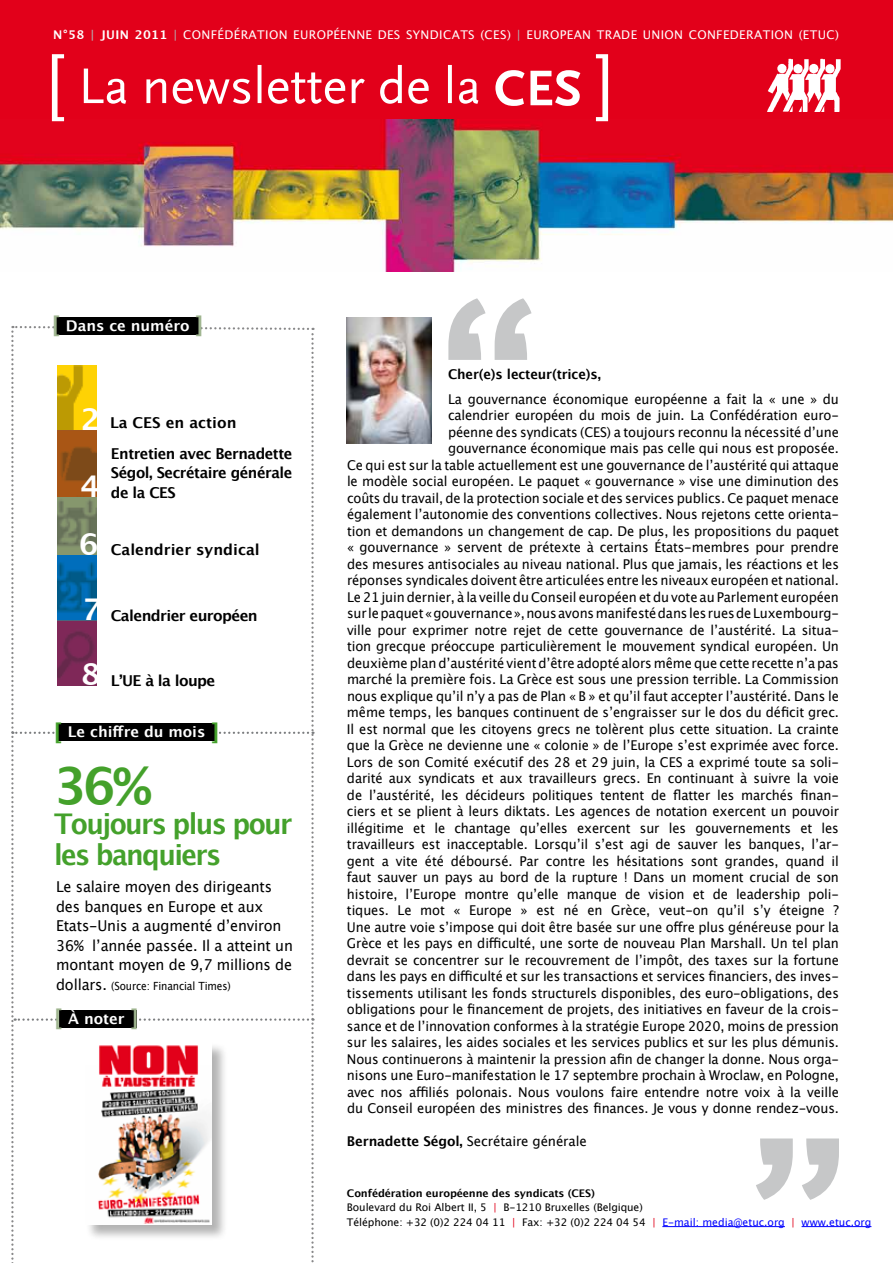
<style>
.page{position:relative;width:893px;height:1263px;background:#fff}
.page>*{position:absolute;margin:0;border:0;box-sizing:border-box;transform-origin:0 0}
.t1{font:700 52.5px "Lucida Grande";color:#44a12b;scale:.94 1}
.t2{font:700 29.85px "Lucida Grande";color:#fff}
.t3{font:700 28.5px/31.5px "Lucida Grande";letter-spacing:-.06em;color:#44a12b;scale:.94 1}
.t4{font:15px/19.5px "Lucida Grande";letter-spacing:-.01em;color:#000;scale:.96 1}
.t5{font:700 15px/30.2px "Lucida Grande";letter-spacing:-.03em;color:#000}
.t6{font:700 15px "Lucida Grande";color:#000}
.t7{font:700 14.85px "Lucida Grande";color:#fff}
.t8{font:13.5px/16.5px "Lucida Grande";letter-spacing:-.01em;color:#000;text-align:right;scale:.96 1}
.t9{font:13.5px "Lucida Grande";letter-spacing:-.01em;color:#000}
.t10{font:700 13.5px "Lucida Grande";letter-spacing:-.01em;color:#000;scale:.96 1}
.t11{font:12px "Lucida Grande";letter-spacing:.03em;color:#fff}
.t12{font:11.25px "Lucida Grande";letter-spacing:-.01em;color:#000;scale:.9 1}
.t13{font:10.5px/13.5px "Lucida Grande";letter-spacing:-.01em;color:#000}
.s1{font-weight:700}
.s2{font-weight:700;color:#b2b4b6}
.s3{color:#b2b4b6}
.s4{font-size:22.95px;color:#9fb58f}
.s5{font-size:22.95px;color:#44a12b}
.s6{font-size:15px}
.s7{color:#e2001a}
.s8{color:#00f}
</style>
<div class="page">
<div style="left:0;top:1px;width:893px;height:181px;background:#e2001a"></div>
<img style="left:0;top:119px;width:893px;height:152px">
<svg style="left:11px;top:326px;width:303px;height:937px"></svg>
<img style="left:767px;top:58px;width:74px;height:54px">
<svg style="left:52px;top:54px;width:12px;height:67px"></svg>
<svg style="left:84px;top:65px;width:496px;height:41px"></svg>
<svg style="left:596px;top:54px;width:12px;height:67px"></svg>
<div style="left:56px;top:317px;width:143px;height:18px;background:#000"></div>
<div style="left:58px;top:724px;width:158px;height:17px;background:#000"></div>
<div style="left:59px;top:1010px;width:77px;height:18px;background:#000"></div>
<hr style="left:662px;top:1226px;width:123px;height:1px;background:#00f">
<hr style="left:802px;top:1226px;width:69px;height:1px;background:#00f">
<img style="left:57px;top:496px;width:39px;height:190px">
<svg style="left:756px;top:1138px;width:83px;height:62px"></svg>
<svg style="left:448px;top:298px;width:83px;height:62px"></svg>
<img style="left:347px;top:318px;width:84px;height:125px">
<img style="left:57px;top:431px;width:39px;height:65px">
<div style="left:86px;top:1042px;width:142px;height:199px;background:#000;opacity:.3"></div>
<img style="left:85px;top:1042px;width:126px;height:182px">
<p class="t11" style="left:53px;top:28px;width:758px"><span class="s1">N°58</span> <span class="s2">|</span> <span class="s1">juin 2011</span> <span class="s3">|</span> Confédération européenne des syndicats (CES) <span class="s3">|</span> European Trade U nion Confederation (ETU</p>
<p class="t11" style="left:826px;top:28px;width:14px">C)</p>
<p class="t7" style="left:52px;top:317px;width:154px"><span class="s4">[</span> Dans ce numéro <span class="s4">]</span></p>
<h2 class="t2" style="left:81px;top:403px;width:21px">2</h2>
<h2 class="t2" style="left:80px;top:469px;width:21px">4</h2>
<p class="t5" style="left:110px;top:408px;width:184px">La CES en action<br>Entretien avec Bernadette</p>
<p class="t5" style="left:111px;top:463px;width:183px;line-height:19.5px">Ségol, Secrétaire générale de la CES</p>
<h2 class="t2" style="left:79px;top:528px;width:21px">6</h2>
<h2 class="t2" style="left:81px;top:536px;width:21px">3</h2>
<p class="t6" style="left:111px;top:541px;width:150px">Calendrier syndical</p>
<h2 class="t2" style="left:82px;top:592px;width:21px">7</h2>
<p class="t5" style="left:111px;top:601px;width:148px">Calendrier européen</p>
<h2 class="t2" style="left:81px;top:657px;width:21px">8</h2>
<p class="t5" style="left:111px;top:665px;width:106px">L’ue à la loupe</p>
<p class="t7" style="left:54px;top:723px;width:168px"><span class="s5">[</span> Le chiffre du mois <span class="s5">]</span></p>
<h1 class="t1" style="left:54px;top:756px;width:106px">36%</h1>
<h3 class="t3" style="left:54px;top:808px;width:255px">Toujours plus pour les banquiers</h3>
<p class="t4" style="left:56px;top:877px;width:248px">Le salaire moyen des dirigeants des banques en Europe et aux<br>Etats-U nis a augmenté d’environ<br>36% l’année passée. I l a atteint un montant moyen de 9,7 millions de</p>
<p class="t12" style="left:56px;top:979px;width:196px"><span class="s6">dollars.</span> (Source: Financial Times)</p>
<p class="t7" style="left:54px;top:1010px;width:86px"><span class="s4">[</span> À noter <span class="s4">]</span></p>
<p class="t10" style="left:448px;top:366px;width:161px">Cher(e)s lecteur(trice)s,</p>
<p class="t8" style="left:347px;top:391px;width:514px">La gouvernance économique européenne a fait la « une » du<br>calendrier européen du mois de juin. La Confédération euro-<br>péenne des syndicats (CES) a toujours reconnu la nécessité d’une<br>gouvernance économique mais pas celle qui nous est proposée.<br>Ce qui est sur la table actuellement est une gouvernance de l’austérité qui attaque le modèle social européen. Le paquet « gouvernance » vise une diminution des coûts du travail, de la protection sociale et des services publics. Ce paquet menace également l’autonomie des conventions collectives. Nous rejetons cette orienta&shy;tion et demandons un changement de cap. De plus, les propositions du paquet « gouvernance » servent de prétexte à certains États-membres pour prendre des mesures antisociales au niveau national. Plus que jamais, les réactions et les réponses syndicales doivent être articulées entre les niveaux européen et national.<br>Le 21 juin dernier, à la veille du Conseil européen et du vote au Parlement européen sur le paquet « gouvernance », nous avons manifesté dans les rues de Luxembourg&shy;ville pour exprimer notre rejet de cette gouvernance de l’austérité. La situa&shy;tion grecque préoccupe particulièrement le mouvement syndical européen. U n deuxième plan d’austérité vient d’être adopté alors même que cette recette n’a pas marché la première fois. La Grèce est sous une pression terrible. La Commission nous explique qu’il n’y a pas de Plan « B » et qu’il faut accepter l’austérité. Dans le même temps, les banques continuent de s’engraisser sur le dos du déficit grec.<br>I l est normal que les citoyens grecs ne tolèrent plus cette situation. La crainte que la Grèce ne devienne une « colonie » de l’Europe s’est exprimée avec force.<br>Lors de son Comité exécutif des 28 et 29 juin, la CES a exprimé toute sa soli&shy;darité aux syndicats et aux travailleurs grecs. En continuant à suivre la voie de l’austérité, les décideurs politiques tentent de flatter les marchés finan&shy;ciers et se plient à leurs diktats. Les agences de notation exercent un pouvoir illégitime et le chantage qu’elles exercent sur les gouvernements et les travailleurs est inacceptable. Lorsqu’il s’est agi de sauver les banques, l’ar&shy;gent a vite été déboursé. Par contre les hésitations sont grandes, quand il faut sauver un pays au bord de la rupture ! Dans un moment crucial de son histoire, l’Europe montre qu’elle manque de vision et de leadership poli&shy;tiques. Le mot « Europe » est né en Grèce, veut-on qu’il s’y éteigne ?<br>U ne autre voie s’impose qui doit être basée sur une offre plus généreuse pour la Grèce et les pays en difficulté, une sorte de nouveau Plan Marshall. U n tel plan devrait se concentrer sur le recouvrement de l’impôt, des taxes sur la fortune dans les pays en difficulté et sur les transactions et services financiers, des inves&shy;tissements utilisant les fonds structurels disponibles, des euro-obligations, des obligations pour le financement de projets, des initiatives en faveur de la crois&shy;sance et de l’innovation conformes à la stratégie Europe 2020, moins de pression sur les salaires, les aides sociales et les services publics et sur les plus démunis.<br>Nous continuerons à maintenir la pression afin de changer la donne. Nous orga&shy;nisons une Euro-manifestation le 17 septembre prochain à Wroclaw, en Pologne, avec nos affiliés polonais. Nous voulons faire entendre notre voix à la veille du Conseil européen des ministres des finances. Je vous y donne rendez-vous.</p>
<p class="t9" style="left:347px;top:1134px;width:241px"><span class="s1">Bernadette Ségol,</span> Secrétaire générale</p>
<p class="t13" style="left:347px;top:1187px;width:297px"><span class="s1">Confédération européenne des syndicats (CES)<br></span>Boulevard du Roi Albert II , 5 <span class="s7">|</span> B-1210 Bruxelles (Belgique)</p>
<p class="t13" style="left:347px;top:1215px;width:526px">Téléphone: +32 (0)2 224 04 11 <span class="s7">|</span> Fax: +32 (0)2 224 04 54 <span class="s7">|</span> <span class="s8">E-mail: media@etuc.org</span> <span class="s7">|</span> <span class="s8">www.etuc.org</span></p>
</div>
